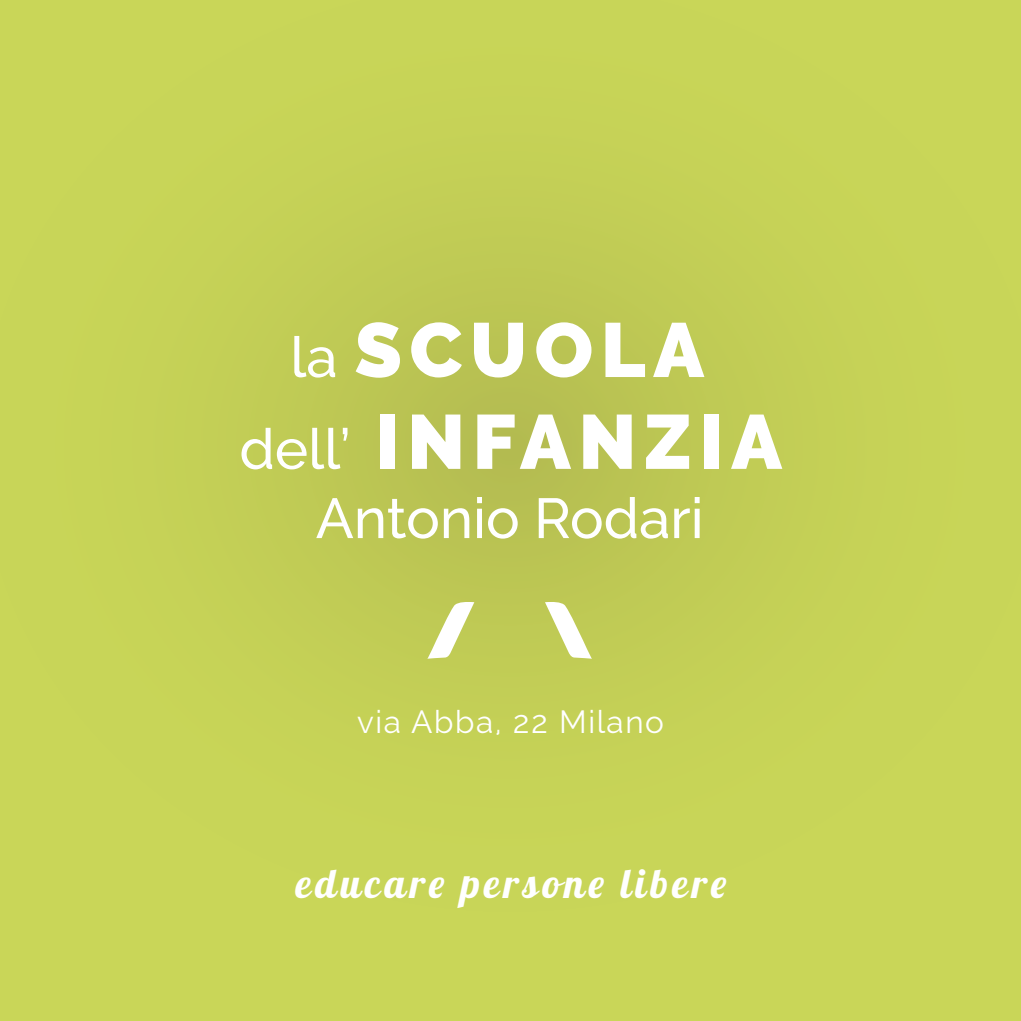
<style>
.page{position:relative;width:1021px;height:1021px;background:#fff}
.page>*{position:absolute;margin:0;border:0;box-sizing:border-box;transform-origin:0 0}
.t1{font:900 76.5px/91.8px "Raleway";letter-spacing:.1em;color:#fff;text-align:center}
.t2{font:500 56.25px "Raleway";color:#fff}
.t3{font:40.5px "Lobster 1.4";letter-spacing:.1em;color:#fff}
.t4{font:31.5px "Raleway";letter-spacing:.05em;color:#fff}
.s1{font-weight:500;font-size:56.25px}
</style>
<div class="page">
<div style="left:0;top:0;width:1020px;height:1020px;background:#c9d658"></div>
<div style="left:271px;top:237px;width:478px;height:422px;background:#bec854"></div>
<svg style="left:427px;top:601px;width:47px;height:57px"></svg>
<svg style="left:545px;top:601px;width:47px;height:57px"></svg>
<p class="t1" style="left:239px;top:304px;width:544px"><span class="s1">la</span> SCUOLA <span class="s1">dell’</span> INFANZIA</p>
<p class="t2" style="left:316px;top:485px;width:389px">Antonio Rodari</p>
<p class="t4" style="left:357px;top:703px;width:308px">via Abba, 22 Milano</p>
<p class="t3" style="left:296px;top:857px;width:432px">educare persone libere</p>
</div>
